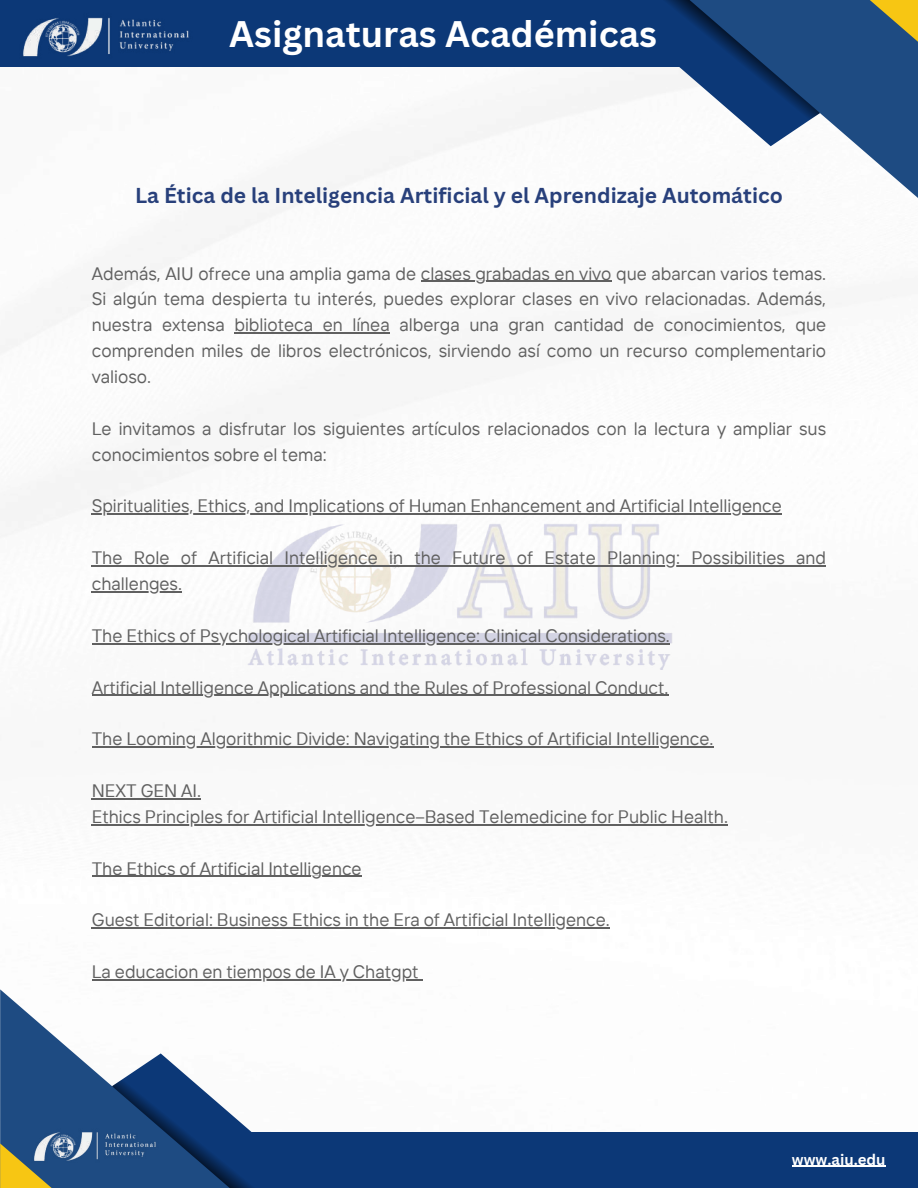
<style>
.page{position:relative;width:918px;height:1188px;background:#fff}
.page>*{position:absolute;margin:0;border:0;box-sizing:border-box;transform-origin:0 0}
.t1{font:700 36px "Canva Sans";color:#fff}
.t2{font:700 24px "Canva Sans";color:#fff}
.t3{font:700 21px "Canva Sans";color:#28407b}
.t4{font:18px/25.8px "TT Interphases";color:#606060}
.t5{font:700 15px "Canva Sans";color:#fff}
</style>
<div class="page">
<img style="left:0;top:66px;width:895px;height:915px">
<img style="left:240px;top:518px;width:439px;height:151px">
<div style="left:0;top:0;width:699px;height:66px;background:#0c3877"></div>
<svg style="left:648px;top:0;width:270px;height:211px"></svg>
<svg style="left:828px;top:0;width:90px;height:55px;background:#4a646b"></svg>
<svg style="left:560px;top:0;width:260px;height:146px"></svg>
<img style="left:20px;top:17px;width:172px;height:50px">
<div style="left:175px;top:1132px;width:743px;height:56px;background:#0c3877"></div>
<svg style="left:0;top:989px;width:112px;height:199px;fill:#1e4b82"></svg>
<svg style="left:0;top:1143px;width:104px;height:45px;background:#757c55"></svg>
<svg style="left:112px;top:1053px;width:140px;height:135px"></svg>
<img style="left:31px;top:1124px;width:127px;height:44px">
<hr style="left:792px;top:1166px;width:94px;height:1px;background:#fff">
<hr style="left:421px;top:281px;width:191px;height:1px;background:#606060">
<hr style="left:234px;top:332px;width:156px;height:2px;background:#606060">
<hr style="left:92px;top:514px;width:690px;height:1px;background:#606060">
<hr style="left:92px;top:565px;width:734px;height:1px;background:#606060">
<hr style="left:92px;top:591px;width:90px;height:1px;background:#606060">
<hr style="left:92px;top:643px;width:578px;height:1px;background:#606060">
<hr style="left:92px;top:695px;width:576px;height:1px;background:#606060">
<hr style="left:92px;top:746px;width:622px;height:2px;background:#606060">
<hr style="left:92px;top:798px;width:109px;height:1px;background:#606060">
<hr style="left:92px;top:824px;width:636px;height:1px;background:#606060">
<hr style="left:92px;top:876px;width:270px;height:1px;background:#606060">
<hr style="left:92px;top:928px;width:518px;height:1px;background:#606060">
<hr style="left:92px;top:979px;width:327px;height:1px;background:#606060">
<h2 class="t2" style="left:331px;top:8px;width:296px">AIU Student Publications</h2>
<h1 class="t1" style="left:229px;top:9px;width:429px">Asignaturas Académicas</h1>
<p class="t3" style="left:135px;top:181px;width:649px">La Ética de la Inteligencia Artificial y el Aprendizaje Automático</p>
<p class="t4" style="left:92px;top:260px;width:736px;text-align:justify">Además, AIU ofrece una amplia gama de clases grabadas en vivo que abarcan varios temas.<br>Si algún tema despierta tu interés, puedes explorar clases en vivo relacionadas. Además, nuestra extensa biblioteca en línea alberga una gran cantidad de conocimientos, que comprenden miles de libros electrónicos, sirviendo así como un recurso complementario valioso.</p>
<p class="t4" style="left:92px;top:415px;width:736px">Le invitamos a disfrutar los siguientes artículos relacionados con la lectura y ampliar sus conocimientos sobre el tema:</p>
<p class="t4" style="left:92px;top:493px;width:692px">Spiritualities, Ethics, and Implications of Human Enhancement and Artificial Intelligence</p>
<p class="t4" style="left:92px;top:545px;width:736px">The Role of Artificial Intelligence in the Future of Estate Planning: Possibilities and challenges.</p>
<p class="t4" style="left:92px;top:622px;width:579px">The Ethics of Psychological Artificial Intelligence: Clinical Considerations.</p>
<p class="t4" style="left:92px;top:674px;width:578px">Artificial Intelligence Applications and the Rules of Professional Conduct.</p>
<p class="t4" style="left:92px;top:726px;width:623px">The Looming Algorithmic Divide: Navigating the Ethics of Artificial Intelligence.</p>
<p class="t4" style="left:92px;top:777px;width:638px">NEXT GEN AI.<br>Ethics Principles for Artificial Intelligence–Based Telemedicine for Public Health.</p>
<p class="t4" style="left:92px;top:855px;width:271px">The Ethics of Artificial Intelligence</p>
<p class="t4" style="left:92px;top:907px;width:520px">Guest Editorial: Business Ethics in the Era of Artificial Intelligence.</p>
<p class="t4" style="left:92px;top:959px;width:328px">La educacion en tiempos de IA y Chatgpt</p>
<p class="t5" style="left:792px;top:1149px;width:95px">www.aiu.edu</p>
</div>
